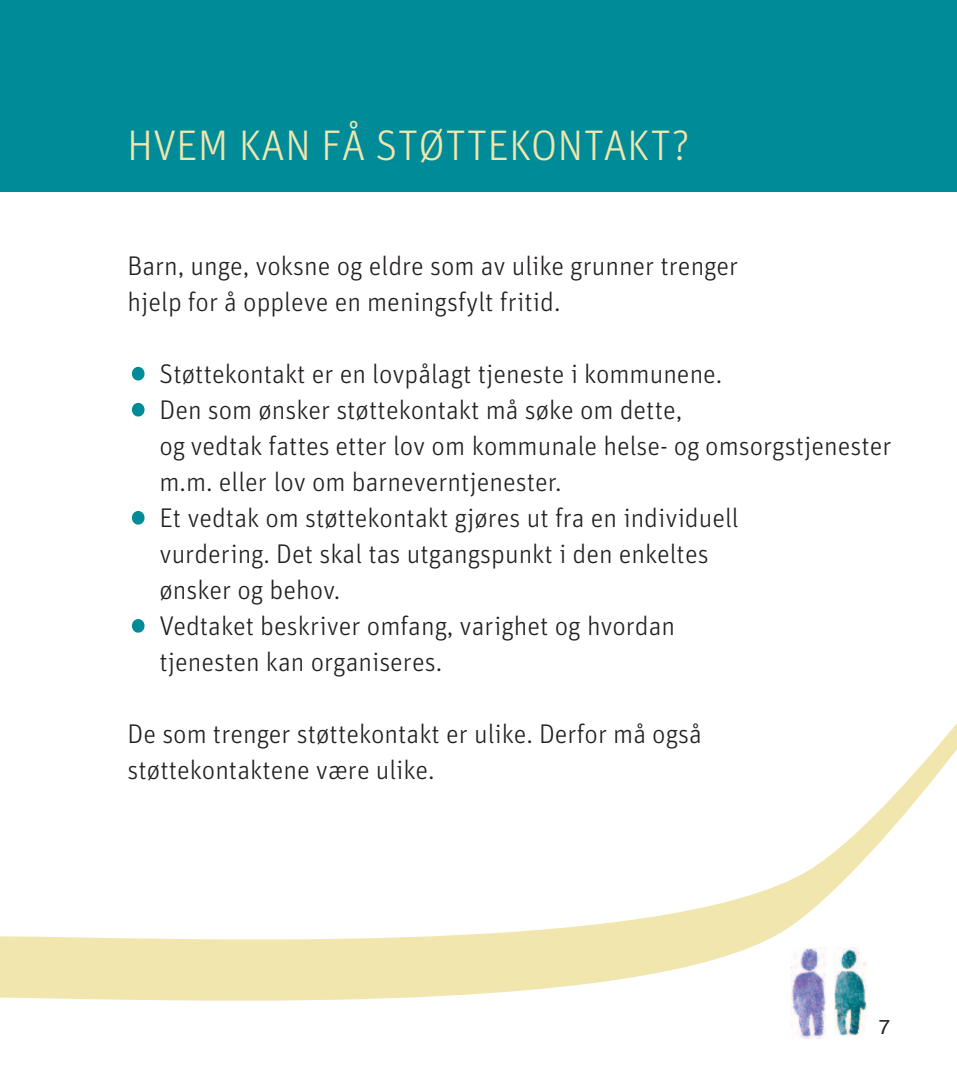
<style>
.page{position:relative;width:957px;height:1085px;background:#fff}
.page>*{position:absolute;margin:0;border:0;box-sizing:border-box;transform-origin:0 0}
.t1{font:300 42.75px "Unit";color:#f1e6ad}
.t2{font:300 27px/36px "Unit";color:#231f20}
.t3{font:20.25px "Helvetica";color:#231f20}
.s1{font-size:72px;color:#008b99}
</style>
<div class="page">
<svg style="left:0;top:731px;width:957px;height:308px"></svg>
<div style="left:0;top:0;width:957px;height:191px;background:#008b99"></div>
<img style="left:834px;top:947px;width:32px;height:91px">
<img style="left:791px;top:947px;width:35px;height:91px">
<div style="left:859px;top:944px;width:10px;height:15px;background:#fff"></div>
<div style="left:862px;top:1034px;width:8px;height:9px;background:#fff"></div>
<h1 class="t1" style="left:127px;top:130px;width:564px">HVEM KAN FÅ STØTTEKONTAKT?</h1>
<p class="t2" style="left:128px;top:250px;width:612px">Barn, unge, voksne og eldre som av ulike grunner trenger hjelp for å oppleve en meningsfylt fritid.</p>
<p class="t2" style="left:128px;top:358px;width:596px"><span class="s1">•</span> Støttekontakt er en lovpålagt tjeneste i kommunene.</p>
<p class="t2" style="left:159px;top:394px;width:733px;text-indent:-32px"><span class="s1">•</span> Den som ønsker støttekontakt må søke om dette,<br>og vedtak fattes etter lov om kommunale helse- og omsorgstjenester m.m. eller lov om barneverntjenester.</p>
<p class="t2" style="left:159px;top:502px;width:581px;text-indent:-32px"><span class="s1">•</span> Et vedtak om støttekontakt gjøres ut fra en individuell vurdering. Det skal tas utgangspunkt i den enkeltes ønsker og behov.</p>
<p class="t2" style="left:159px;top:610px;width:517px;text-indent:-32px"><span class="s1">•</span> Vedtaket beskriver omfang, varighet og hvordan tjenesten kan organiseres.</p>
<p class="t2" style="left:128px;top:718px;width:576px">De som trenger støttekontakt er ulike. Derfor må også støttekontaktene være ulike.</p>
<p class="t3" style="left:879px;top:1018px;width:13px">7</p>
</div>
